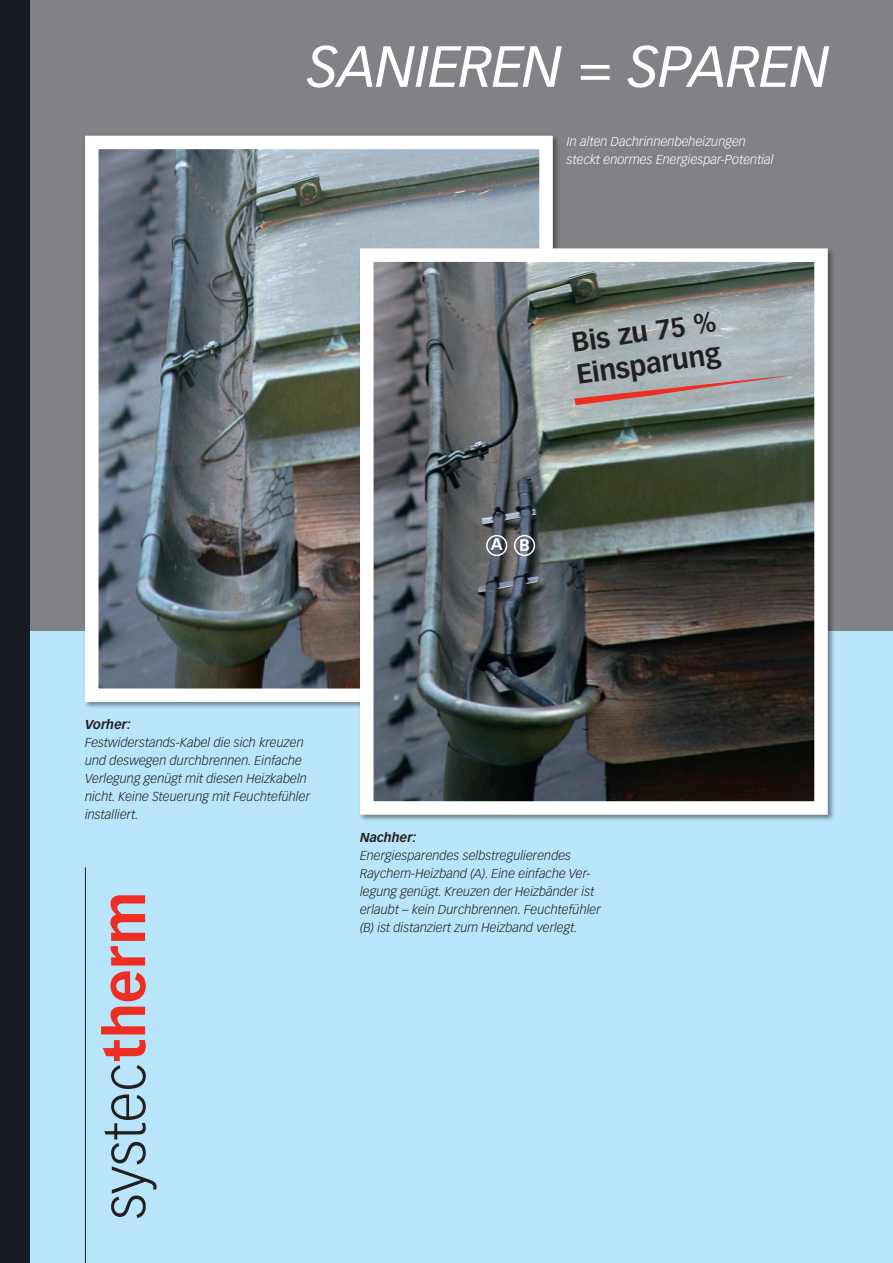
<style>
.page{position:relative;width:893px;height:1263px;background:#fff}
.page>*{position:absolute;margin:0;border:0;box-sizing:border-box;transform-origin:0 0}
.t1{font:italic 57px "Vectora LT Std";letter-spacing:-.015em;color:#fff}
.t2{font:700 27px/32.4px "Vectora LT Std";color:#231f20}
.t3{font:700 16.5px "Vectora LT Std";color:#fff}
.t4{font:italic 300 12.75px/18px "Vectora LT Std";color:#231f20}
.t5{font:italic 300 12.75px/18px "Vectora LT Std";color:#fff}
.t6{font:italic 700 12.75px "Vectora LT Std";color:#231f20}
</style>
<div class="page">
<div style="left:30px;top:0;width:863px;height:631px;background:#808285"></div>
<div style="left:30px;top:631px;width:863px;height:632px;background:#b9e5fa"></div>
<img style="left:100px;top:151px;width:438px;height:536px">
<div style="left:85px;top:136px;width:468px;height:566px;border:14px solid #fff"></div>
<div style="left:358px;top:247px;width:477px;height:575px;background:#231f20;opacity:.5"></div>
<img style="left:375px;top:263px;width:438px;height:537px">
<div style="left:360px;top:248px;width:468px;height:567px;border:14px solid #fff"></div>
<div style="left:0;top:0;width:30px;height:1263px;background:#161b21"></div>
<hr style="left:85px;top:867px;width:1px;height:396px;background:#231f20">
<svg style="left:103px;top:1040px;width:54px;height:178px"></svg>
<svg style="left:101px;top:1007px;width:44px;height:27px"></svg>
<svg style="left:110px;top:971px;width:36px;height:30px"></svg>
<svg style="left:110px;top:895px;width:35px;height:70px"></svg>
<svg style="left:574px;top:375px;width:218px;height:30px"></svg>
<div style="left:514px;top:535px;width:21px;height:21px;border:2px solid #fff;border-radius:50%"></div>
<div style="left:486px;top:535px;width:21px;height:21px;border:2px solid #fff;border-radius:50%"></div>
<h1 class="t1" style="left:308px;top:34px;width:524px">SANIEREN = SPAREN</h1>
<p class="t5" style="left:567px;top:133px;width:208px">In alten Dachrinnenbeheizungen steckt enormes Energiespar-Potential</p>
<h2 class="t2" style="left:569px;top:327px;width:148px;rotate:-9deg">Bis zu 75 %<br>Einsparung</h2>
<p class="t3" style="left:491px;top:535px;width:41px">A B</p>
<p class="t6" style="left:85px;top:717px;width:47px">Vorher:</p>
<p class="t4" style="left:85px;top:733px;width:227px">Festwiderstands-Kabel die sich kreuzen und deswegen durchbrennen. Einfache Verlegung genügt mit diesen Heizkabeln nicht. Keine Steuerung mit Feuchtefühler installiert.</p>
<p class="t6" style="left:360px;top:830px;width:58px">Nachher:</p>
<p class="t4" style="left:360px;top:847px;width:242px">Energiesparendes selbstregulierendes Raychem-Heizband (A). Eine einfache Ver&shy;legung genügt. Kreuzen der Heizbänder ist erlaubt – kein Durchbrennen. Feuchtefühler (B) ist distanziert zum Heizband verlegt.</p>
</div>
